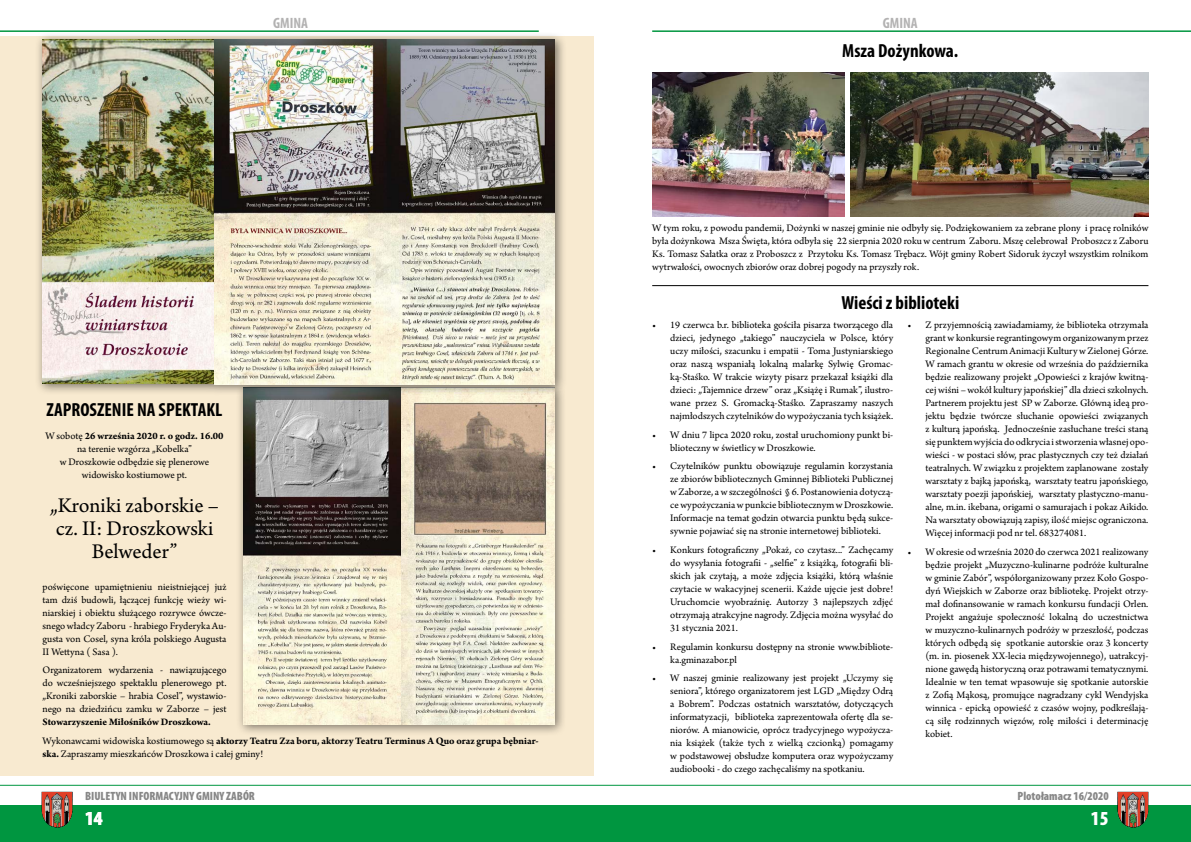
<style>
.page{position:relative;width:1191px;height:842px;background:#fff}
.page>*{position:absolute;margin:0;border:0;box-sizing:border-box;transform-origin:0 0}
.t1{font:22px/23px "Arno Pro";color:#000;text-align:center}
.t2{font:900 condensed 20px "Myriad Pro";color:#fff}
.t3{font:700 condensed 19px "Myriad Pro";color:#000}
.t4{font:700 condensed 15px "Myriad Pro";color:#b3b2b2}
.t5{font:900 condensed 12px "Myriad Pro";color:#878787}
.t6{font:10.5px/13px "Arno Pro";color:#000;text-align:justify}
.t7{font:700 10.5px/18.7px "Arno Pro";letter-spacing:-.005em;color:#000}
.s1{font-weight:700}
.s2{font-weight:400}
</style>
<div class="page">
<div style="left:0;top:36px;width:593px;height:740px;background:#f8ead0"></div>
<div style="left:0;top:806px;width:1191px;height:36px;background:#009640"></div>
<img style="left:42px;top:792px;width:31px;height:36px">
<hr style="left:0;top:785px;width:1191px;height:1px;background:#009640">
<img style="left:1117px;top:792px;width:31px;height:36px">
<hr style="left:0;top:30px;width:539px;height:2px;background:#009640">
<hr style="left:652px;top:30px;width:539px;height:2px;background:#009640">
<img style="left:652px;top:72px;width:193px;height:145px">
<img style="left:851px;top:72px;width:297px;height:145px">
<div style="left:236px;top:380px;width:330px;height:356px;background:#000;opacity:.51"></div>
<img style="left:243px;top:396px;width:312px;height:328px">
<div style="left:35px;top:32px;width:531px;height:364px;background:#000;opacity:.51"></div>
<img style="left:43px;top:40px;width:512px;height:344px">
<hr style="left:652px;top:285px;width:496px;height:1px;background:#000">
<h3 class="t4" style="left:273px;top:15px;width:36px">GMINA</h3>
<h3 class="t4" style="left:883px;top:15px;width:36px">GMINA</h3>
<h3 class="t3" style="left:842px;top:40px;width:117px">Msza Dożynkowa.</h3>
<p class="t6" style="left:652px;top:222px;width:498px">W tym roku, z powodu pandemii, Dożynki w naszej gminie nie odbyły się. Podziękowaniem za zebrane plony i pracę rolników była dożynkowa Msza Święta, która odbyła się 22 sierpnia 2020 roku w centrum Zaboru. Mszę celebrował Proboszcz z Zaboru Ks. Tomasz Sałatka oraz z Proboszcz z Przytoku Ks. Tomasz Trębacz. Wójt gminy Robert Sidoruk życzył wszystkim rolnikom wytrwałości, owocnych zbiorów oraz dobrej pogody na przyszły rok.</p>
<h3 class="t3" style="left:47px;top:399px;width:177px">ZAPROSZENIE NA SPEKTAKL</h3>
<p class="t6" style="left:45px;top:430px;width:180px;text-align:center">W sobotę <span class="s1">26 września 2020 r. o godz. 16.00 </span>na terenie wzgórza „Kobelka”<br>w Droszkowie odbędzie się plenerowe widowisko kostiumowe pt.</p>
<h1 class="t1" style="left:50px;top:495px;width:170px">„Kroniki zaborskie – cz. II: Droszkowski<br>Belweder”</h1>
<p class="t6" style="left:43px;top:581px;width:185px">poświęcone upamiętnieniu nieistniejącej już tam dziś budowli, łączącej funkcję wieży wi&shy;niarskiej i obiektu służącego rozrywce ówcze&shy;snego władcy Zaboru - hrabiego Fryderyka Au&shy;gusta von Cosel, syna króla polskiego Augusta II Wettyna ( Sasa ).</p>
<p class="t6" style="left:43px;top:664px;width:185px">Organizatorem wydarzenia - nawiązującego do wcześniejszego spektaklu plenerowego pt. „Kroniki zaborskie – hrabia Cosel”, wystawio&shy;nego na dziedzińcu zamku w Zaborze – jest</p>
<p class="t7" style="left:43px;top:713px;width:498px">Stowarzyszenie Miłośników Droszkowa.<br><span class="s2">Wykonawcami widowiska kostiumowego są</span> aktorzy Teatru Zza boru, aktorzy Teatru Terminus A Quo oraz grupa bębniar-</p>
<p class="t6" style="left:43px;top:748px;width:222px"><span class="s1">ska.</span> Zapraszamy mieszkańców Droszkowa i całej gminy!</p>
<p class="t5" style="left:85px;top:789px;width:171px">BIULETYN INFORMACYJNY GMINY ZABÓR</p>
<h2 class="t2" style="left:85px;top:807px;width:19px">14</h2>
<h3 class="t3" style="left:841px;top:292px;width:119px">Wieści z biblioteki</h3>
<p class="t6" style="left:670px;top:319px;width:224px;text-indent:-18px">• 19 czerwca b.r. biblioteka gościła pisarza tworzącego dla dzieci, jedynego „takiego” nauczyciela w Polsce, który uczy miłości, szacunku i empatii - Toma Justyniarskiego oraz naszą wspaniałą lokalną malarkę Sylwię Gromac&shy;ką-Staśko. W trakcie wizyty pisarz przekazał książki dla dzieci: „Tajemnice drzew” oraz „Książę i Rumak”, ilustro&shy;wane przez S. Gromacką-Staśko. Zapraszamy naszych najmłodszych czytelników do wypożyczania tych książek.</p>
<p class="t6" style="left:670px;top:428px;width:224px;text-indent:-18px">• W dniu 7 lipca 2020 roku, został uruchomiony punkt bi&shy;blioteczny w świetlicy w Droszkowie.</p>
<p class="t6" style="left:670px;top:460px;width:224px;text-indent:-18px">• Czytelników punktu obowiązuje regulamin korzystania ze zbiorów bibliotecznych Gminnej Biblioteki Publicznej w Zaborze, a w szczególności § 6. Postanowienia dotyczą&shy;ce wypożyczania w punkcie bibliotecznym w Droszkowie.<br>Informacje na temat godzin otwarcia punktu będą sukce&shy;sywnie pojawiać się na stronie internetowej biblioteki.</p>
<p class="t6" style="left:670px;top:544px;width:224px;text-indent:-18px">• Konkurs fotograficzny „Pokaż, co czytasz...” Zachęcamy do wysyłania fotografii - „selfie” z książką, fotografii bli&shy;skich jak czytają, a może zdjęcia książki, którą właśnie czytacie w wakacyjnej scenerii. Każde ujęcie jest dobre!<br>Uruchomcie wyobraźnię. Autorzy 3 najlepszych zdjęć otrzymają atrakcyjne nagrody. Zdjęcia można wysyłać do 31 stycznia 2021.</p>
<p class="t6" style="left:670px;top:640px;width:224px;text-indent:-18px">• Regulamin konkursu dostępny na stronie www.bibliote&shy;ka.gminazabor.pl</p>
<p class="t6" style="left:670px;top:672px;width:224px;text-indent:-18px">• W naszej gminie realizowany jest projekt „Uczymy się seniora”, którego organizatorem jest LGD „Między Odrą a Bobrem”. Podczas ostatnich warsztatów, dotyczących informatyzacji, biblioteka zaprezentowała ofertę dla se&shy;niorów. A mianowicie, oprócz tradycyjnego wypożycza&shy;nia książek (także tych z wielką czcionką) pomagamy w podstawowej obsłudze komputera oraz wypożyczamy audiobooki - do czego zachęcaliśmy na spotkaniu.</p>
<p class="t6" style="left:925px;top:319px;width:224px;text-indent:-18px">• Z przyjemnością zawiadamiamy, że biblioteka otrzymała grant w konkursie regrantingowym organizowanym przez Regionalne Centrum Animacji Kultury w Zielonej Górze.<br>W ramach grantu w okresie od września do października będzie realizowany projekt „Opowieści z krajów kwitną&shy;cej wiśni – wokół kultury japońskiej” dla dzieci szkolnych.<br>Partnerem projektu jest SP w Zaborze. Główną ideą pro&shy;jektu będzie twórcze słuchanie opowieści związanych z kulturą japońską. Jednocześnie zasłuchane treści staną się punktem wyjścia do odkrycia i stworzenia własnej opo&shy;wieści - w postaci słów, prac plastycznych czy też działań teatralnych. W związku z projektem zaplanowane zostały warsztaty z bajką japońską, warsztaty teatru japońskiego, warsztaty poezji japońskiej, warsztaty plastyczno-manu&shy;alne, m.in. ikebana, origami o samurajach i pokaz Aikido.<br>Na warsztaty obowiązują zapisy, ilość miejsc ograniczona.<br>Więcej informacji pod nr tel. 683274081.</p>
<p class="t6" style="left:925px;top:545px;width:224px;text-indent:-18px">• W okresie od września 2020 do czerwca 2021 realizowany będzie projekt „Muzyczno-kulinarne podróże kulturalne w gminie Zabór”, współorganizowany przez Koło Gospo&shy;dyń Wiejskich w Zaborze oraz bibliotekę. Projekt otrzy&shy;mał dofinansowanie w ramach konkursu fundacji Orlen.<br>Projekt angażuje społeczność lokalną do uczestnictwa w muzyczno-kulinarnych podróży w przeszłość, podczas których odbędą się spotkanie autorskie oraz 3 koncerty (m. in. piosenek XX-lecia międzywojennego), uatrakcyj&shy;nione gawędą historyczną oraz potrawami tematycznymi.<br>Idealnie w ten temat wpasowuje się spotkanie autorskie z Zofią Mąkosą, promujące nagradzany cykl Wendyjska winnica - epicką opowieść z czasów wojny, podkreślają&shy;cą siłę rodzinnych więzów, rolę miłości i determinację kobiet.</p>
<p class="t5" style="left:1017px;top:789px;width:93px">Plotołamacz 16/2020</p>
<h2 class="t2" style="left:1091px;top:807px;width:19px">15</h2>
</div>
